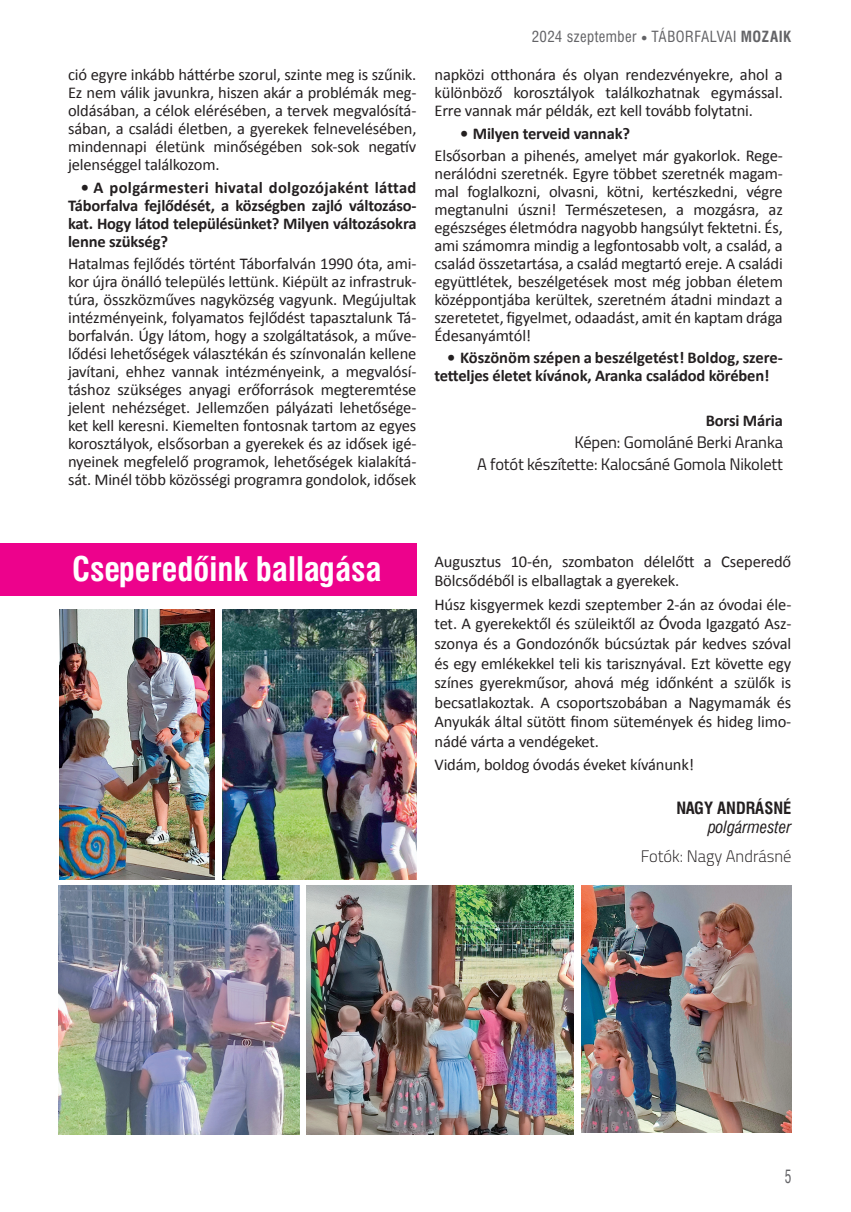
<style>
.page{position:relative;width:851px;height:1212px;background:#fff}
.page>*{position:absolute;margin:0;border:0;box-sizing:border-box;transform-origin:0 0}
.t1{font:700 33px "Swiss 721 Cn PFL";color:#fff}
.t2{font:18px "Swiss 721 Cn PFL";color:#636366;scale:.75 1}
.t3{font:16.5px/18px "Calibri";letter-spacing:-.01em;color:#231f20;text-align:justify}
.t4{font:700 16.5px/18px "Calibri";letter-spacing:-.01em;color:#231f20;text-align:justify}
.t5{font:16.5px/22.2px "Cairo";letter-spacing:-.01em;color:#231f20;text-align:right}
.t6{font:300 16.5px "Cairo";color:#231f20}
.t7{font:700 16.5px "Swiss 721 Cn PFL";color:#231f20}
.t8{font:italic 16.5px "Swiss 721 Cn PFL";color:#231f20}
.t9{font:15px "Swiss 721 Cn PFL";letter-spacing:.03em;color:#636366}
.s1{font-family:"Times New Roman";font-size:10.5px}
.s2{font-weight:700}
</style>
<div class="page">
<div style="left:0;top:543px;width:416px;height:52px;background:#ed028c"></div>
<img style="left:60px;top:609px;width:154px;height:270px">
<img style="left:223px;top:609px;width:193px;height:270px">
<img style="left:59px;top:885px;width:240px;height:249px">
<img style="left:306px;top:885px;width:267px;height:249px">
<img style="left:581px;top:885px;width:210px;height:248px">
<p class="t3" style="left:68px;top:65px;width:350px">ció egyre inkább háttérbe szorul, szinte meg is szűnik.<br>Ez nem válik javunkra, hiszen akár a problémák meg&shy;oldásában, a célok elérésében, a tervek megvalósítá&shy;sában, a családi életben, a gyerekek felnevelésében, mindennapi életünk minőségében sok-sok negatív jelenséggel találkozom.</p>
<p class="t4" style="left:68px;top:178px;width:350px;text-indent:13px">• A polgármesteri hivatal dolgozójaként láttad Táborfalva fejlődését, a községben zajló változáso&shy;kat. Hogy látod településünket? Milyen változásokra lenne szükség?</p>
<p class="t3" style="left:68px;top:254px;width:350px">Hatalmas fejlődés történt Táborfalván 1990 óta, ami&shy;kor újra önálló település lettünk. Kiépült az infrastruk&shy;túra, összközműves nagyközség vagyunk. Megújultak intézményeink, folyamatos fejlődést tapasztalunk Tá&shy;borfalván. Úgy látom, hogy a szolgáltatások, a műve&shy;lődési lehetőségek választékán és színvonalán kellene javítani, ehhez vannak intézményeink, a megvalósí&shy;táshoz szükséges anyagi erőforrások megteremtése jelent nehézséget. Jellemzően pályázati lehetősége&shy;ket kell keresni. Kiemelten fontosnak tartom az egyes korosztályok, elsősorban a gyerekek és az idősek igé&shy;nyeinek megfelelő programok, lehetőségek kialakítá&shy;sát. Minél több közösségi programra gondolok, idősek</p>
<p class="t9" style="left:531px;top:28px;width:261px">2024 szeptember <span class="s1">●</span> TÁBORFALVAI <span class="s2">MOZAIK</span></p>
<p class="t3" style="left:434px;top:65px;width:350px">napközi otthonára és olyan rendezvényekre, ahol a különböző korosztályok találkozhatnak egymással.<br>Erre vannak már példák, ezt kell tovább folytatni.</p>
<p class="t4" style="left:460px;top:124px;width:171px">• Milyen terveid vannak?</p>
<p class="t3" style="left:434px;top:146px;width:350px">Elsősorban a pihenés, amelyet már gyakorlok. Rege&shy;nerálódni szeretnék. Egyre többet szeretnék magam&shy;mal foglalkozni, olvasni, kötni, kertészkedni, végre megtanulni úszni! Természetesen, a mozgásra, az egészséges életmódra nagyobb hangsúlyt fektetni. És, ami számomra mindig a legfontosabb volt, a család, a család összetartása, a család megtartó ereje. A családi együttlétek, beszélgetések most még jobban életem középpontjába kerültek, szeretném átadni mindazt a szeretetet, figyelmet, odaadást, amit én kaptam drága Édesanyámtól!</p>
<p class="t4" style="left:434px;top:348px;width:350px;text-indent:13px">• Köszönöm szépen a beszélgetést! Boldog, szere&shy;tetteljes életet kívánok, Aranka családod körében!</p>
<p class="t4" style="left:705px;top:411px;width:79px">Borsi Mária</p>
<p class="t5" style="left:477px;top:431px;width:307px">Képen: Gomoláné Berki Aranka<br>A fotót készítette: Kalocsáné Gomola Nikolett</p>
<h1 class="t1" style="left:72px;top:549px;width:311px">Cseperedőink ballagása</h1>
<p class="t3" style="left:434px;top:551px;width:358px;line-height:19.5px">Augusztus 10-én, szombaton délelőtt a Cseperedő<br>Bölcsődéből is elballagtak a gyerekek.</p>
<p class="t3" style="left:434px;top:594px;width:358px;line-height:19.5px">Húsz kisgyermek kezdi szeptember 2-án az óvodai éle&shy;tet. A gyerekektől és szüleiktől az Óvoda Igazgató As - szonya és a Gondozónők búcsúztak pár kedves szóval és egy emlékekkel teli kis tarisznyával. Ezt követte egy színes gyerekműsor, ahová még időnként a szülők is becsatlakoztak. A csoportszobában a Nagymamák és Anyukák által sütött finom sütemények és hideg limo&shy;nádé várta a vendégeket.</p>
<p class="t3" style="left:434px;top:755px;width:261px">Vidám, boldog óvodás éveket kívánunk!</p>
<p class="t7" style="left:676px;top:798px;width:116px">NAGY ANDRÁSNÉ</p>
<p class="t8" style="left:708px;top:817px;width:85px">polgármester</p>
<p class="t6" style="left:640px;top:842px;width:152px">Fotók: Nagy Andrásné</p>
<p class="t2" style="left:784px;top:1165px;width:10px">5</p>
</div>
